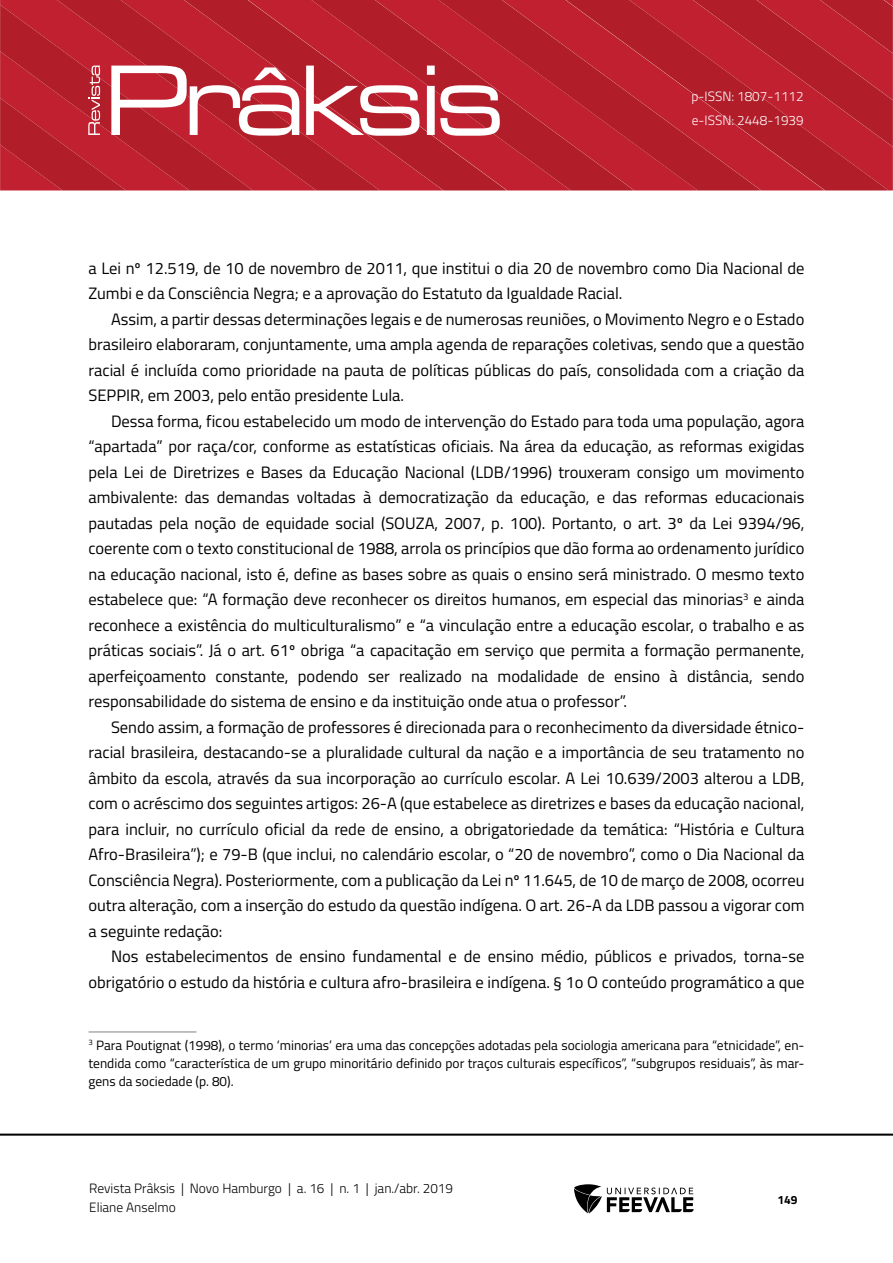
<style>
.page{position:relative;width:893px;height:1263px;background:#fff}
.page>*{position:absolute;margin:0;border:0;box-sizing:border-box;transform-origin:0 0}
.Corpo_de_texto{font:16.5px/25.5px "Titillium Web";color:#000;text-align:justify}
.Rodapé{font:13.5px/18px "Titillium Web";color:#000;text-align:justify}
.t1{font:300 13.5px/19.4px "Titillium Web";color:#000}
.t2{font:300 13.5px/24px "Titillium Web";color:#fff}
.t3{font:700 12px "Titillium Web";color:#000}
</style>
<div class="page">
<svg style="left:0;top:5px;width:56px;height:46px;background:#b7202d"></svg>
<svg style="left:56px;top:0;width:128px;height:51px;background:#b81f2d"></svg>
<svg style="left:184px;top:0;width:127px;height:51px;background:#b8202d"></svg>
<svg style="left:311px;top:0;width:127px;height:51px;background:#b8202d"></svg>
<svg style="left:438px;top:0;width:127px;height:190px;background:#b9202d"></svg>
<svg style="left:565px;top:0;width:324px;height:190px;background:#b8202d"></svg>
<svg style="left:692px;top:0;width:201px;height:147px;background:#b8202d"></svg>
<hr style="left:0;top:1133px;width:893px;height:3px;background:#000">
<svg style="left:574px;top:1184px;width:120px;height:29px"></svg>
<svg style="left:0;top:51px;width:500px;height:139px;background:#c13d48"></svg>
<hr style="left:88px;top:1031px;width:108px;height:1px;background:#808285">
<p class="t2" style="left:691px;top:84px;width:114px">p-ISSN: 1807-1112 e-ISSN: 2448-1939</p>
<p class="Corpo_de_texto" style="left:88px;top:254px;width:717px">a Lei nº 12.519, de 10 de novembro de 2011, que institui o dia 20 de novembro como Dia Nacional de<br>Zumbi e da Consciência Negra; e a aprovação do Estatuto da Igualdade Racial.</p>
<p class="Corpo_de_texto" style="left:88px;top:305px;width:717px;text-indent:22px">Assim, a partir dessas determinações legais e de numerosas reuniões, o Movimento Negro e o Estado brasileiro elaboraram, conjuntamente, uma ampla agenda de reparações coletivas, sendo que a questão racial é incluída como prioridade na pauta de políticas públicas do país, consolidada com a criação da SEPPIR, em 2003, pelo então presidente Lula.</p>
<p class="Corpo_de_texto" style="left:88px;top:407px;width:718px;text-indent:22px">Dessa forma, ficou estabelecido um modo de intervenção do Estado para toda uma população, agora “apartada” por raça/cor, conforme as estatísticas oficiais. Na área da educação, as reformas exigidas pela Lei de Diretrizes e Bases da Educação Nacional (LDB/1996) trouxeram consigo um movimento ambivalente: das demandas voltadas à democratização da educação, e das reformas educacionais pautadas pela noção de equidade social (SOUZA, 2007, p. 100). Portanto, o art. 3º da Lei 9394/96, coerente com o texto constitucional de 1988, arrola os princípios que dão forma ao ordenamento jurídico na educação nacional, isto é, define as bases sobre as quais o ensino será ministrado. O mesmo texto estabelece que: “A formação deve reconhecer os direitos humanos, em especial das minorias<sup>3</sup> e ainda reconhece a existência do multiculturalismo” e “a vinculação entre a educação escolar, o trabalho e as práticas sociais”. Já o art. 61º obriga “a capacitação em serviço que permita a formação permanente, aperfeiçoamento constante, podendo ser realizado na modalidade de ensino à distância, sendo responsabilidade do sistema de ensino e da instituição onde atua o professor”.</p>
<p class="Corpo_de_texto" style="left:88px;top:713px;width:717px;text-indent:22px">Sendo assim, a formação de professores é direcionada para o reconhecimento da diversidade étnico&shy;racial brasileira, destacando-se a pluralidade cultural da nação e a importância de seu tratamento no âmbito da escola, através da sua incorporação ao currículo escolar. A Lei 10.639/2003 alterou a LDB, com o acréscimo dos seguintes artigos: 26-A (que estabelece as diretrizes e bases da educação nacional, para incluir, no currículo oficial da rede de ensino, a obrigatoriedade da temática: “História e Cultura Afro-Brasileira”); e 79-B (que inclui, no calendário escolar, o “20 de novembro”, como o Dia Nacional da Consciência Negra). Posteriormente, com a publicação da Lei nº 11.645, de 10 de março de 2008, ocorreu outra alteração, com a inserção do estudo da questão indígena. O art. 26-A da LDB passou a vigorar com a seguinte redação:</p>
<p class="Corpo_de_texto" style="left:88px;top:943px;width:717px;text-align:right">Nos estabelecimentos de ensino fundamental e de ensino médio, públicos e privados, torna-se obrigatório o estudo da história e cultura afro-brasileira e indígena. § 1o O conteúdo programático a que</p>
<p class="Rodapé" style="left:88px;top:1035px;width:717px"><sup>3</sup> Para Poutignat (1998), o termo ‘minorias’ era uma das concepções adotadas pela sociologia americana para “etnicidade”, en&shy;tendida como “característica de um grupo minoritário definido por traços culturais específicos”, “subgrupos residuais”, às mar&shy;gens da sociedade (p. 80).</p>
<p class="t1" style="left:89px;top:1177px;width:365px">Revista Prâksis | Novo Hamburgo | a. 16 | n. 1 | jan./abr. 2019<br>Eliane Anselmo</p>
<p class="t3" style="left:777px;top:1190px;width:22px">149</p>
</div>
